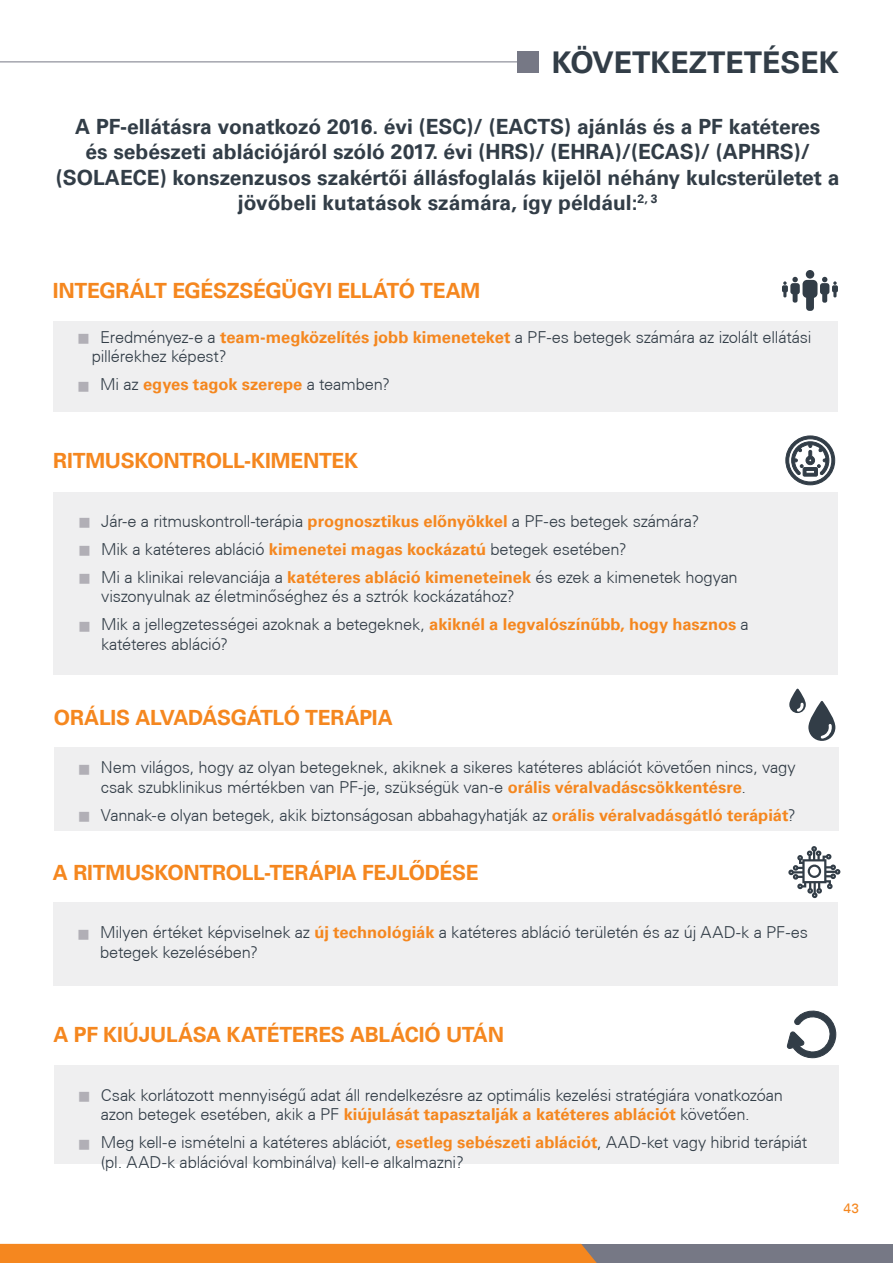
<style>
.page{position:relative;width:893px;height:1263px;background:#fff}
.page>*{position:absolute;margin:0;border:0;box-sizing:border-box;transform-origin:0 0}
.t1{font:700 30px "Univers";color:#323d47}
.Subtitle{font:700 21px/25.2px "Univers";color:#323d47;text-align:center}
.Bullet_L1{font:700 21px "Univers";letter-spacing:-.015em;color:#f5871f}
.t2{font:300 16.5px/19.5px "Univers CE";letter-spacing:-.015em;color:#323d47}
.t3{font:700 16.5px "Univers";color:#f5871f}
.t4{font:13.5px "Univer Normal";color:#f5871f}
.s1{font-family:"Univers";font-weight:700;color:#f5871f}
.s2{font-family:"Univers CE";font-weight:300;color:#323d47}
</style>
<div class="page">
<div style="left:578px;top:1244px;width:315px;height:19px;background:#767885"></div>
<div style="left:0;top:1244px;width:597px;height:19px;background:#f5871f"></div>
<div style="left:806px;top:270px;width:8px;height:9px;background:#323d47;border-radius:50%"></div>
<svg style="left:782px;top:277px;width:56px;height:34px"></svg>
<div style="left:53px;top:321px;width:785px;height:91px;background:#efeff0"></div>
<svg style="left:786px;top:436px;width:49px;height:49px"></svg>
<div style="left:53px;top:492px;width:785px;height:183px;background:#efeff0"></div>
<div style="left:54px;top:1065px;width:785px;height:98px;background:#efeff0"></div>
<svg style="left:787px;top:1010px;width:49px;height:48px"></svg>
<div style="left:54px;top:747px;width:785px;height:84px;background:#efeff0"></div>
<svg style="left:809px;top:702px;width:25px;height:38px"></svg>
<div style="left:808px;top:701px;width:27px;height:40px;border:2px solid #323d47;border-radius:12px"></div>
<svg style="left:819px;top:722px;width:13px;height:19px"></svg>
<svg style="left:790px;top:690px;width:15px;height:22px"></svg>
<div style="left:789px;top:688px;width:17px;height:25px;border:2px solid #323d47;border-radius:7px"></div>
<svg style="left:795px;top:701px;width:9px;height:13px"></svg>
<div style="left:53px;top:902px;width:785px;height:84px;background:#efeff0"></div>
<svg style="left:788px;top:846px;width:53px;height:52px"></svg>
<div style="left:517px;top:51px;width:21px;height:22px;background:#767885"></div>
<hr style="left:0;top:62px;width:518px;height:1px;background:#767885">
<p class="t1" style="left:552px;top:44px;width:288px">KÖVETKEZTETÉSEK</p>
<p class="Subtitle" style="left:56px;top:114px;width:785px">A PF-ellátásra vonatkozó 2016. évi (ESC)/ (EACTS) ajánlás és a PF katéteres<br>és sebészeti ablációjáról szóló 2017. évi (HRS)/ (EHRA)/(ECAS)/ (APHRS)/ (SOLAECE) konszenzusos szakértői állásfoglalás kijelöl néhány kulcsterületet a jövőbeli kutatások számára, így például:<sup>2,</sup> <sup>3</sup></p>
<p class="Bullet_L1" style="left:53px;top:278px;width:429px">INTEGRÁLT EGÉSZSÉGÜGYI ELLÁTÓ TEAM</p>
<p class="t2" style="left:92px;top:327px;width:721px;text-indent:9px">Eredményez-e a <span class="s1">team-megközelítés jobb kimeneteket</span> a PF-es betegek számára az izolált ellátási pillérekhez képest?</p>
<p class="t3" style="left:100px;top:374px;width:291px"><span class="s2">Mi az</span> egyes tagok szerepe <span class="s2">a teamben?</span></p>
<p class="Bullet_L1" style="left:53px;top:448px;width:306px">RITMUSKONTROLL-KIMENTEK</p>
<p class="t2" style="left:101px;top:511px;width:599px">Jár-e a ritmuskontroll-terápia <span class="s1">prognosztikus előnyökkel</span> a PF-es betegek számára?</p>
<p class="t2" style="left:101px;top:539px;width:527px">Mik a katéteres abláció <span class="s1">kimenetei magas kockázatú</span> betegek esetében?</p>
<p class="t2" style="left:101px;top:567px;width:638px">Mi a klinikai relevanciája a <span class="s1">katéteres abláció kimeneteinek</span> és ezek a kimenetek hogyan viszonyulnak az életminőséghez és a sztrók kockázatához?</p>
<p class="t2" style="left:101px;top:615px;width:649px">Mik a jellegzetességei azoknak a betegeknek, <span class="s1">akiknél a legvalószínűbb, hogy hasznos</span> a katéteres abláció?</p>
<p class="Bullet_L1" style="left:54px;top:705px;width:340px">ORÁLIS ALVADÁSGÁTLÓ TERÁPIA</p>
<p class="t2" style="left:101px;top:758px;width:696px">Nem világos, hogy az olyan betegeknek, akiknek a sikeres katéteres ablációt követően nincs, vagy csak szubklinikus mértékben van PF-je, szükségük van-e <span class="s1">orális véralvadáscsökkentésre</span>.</p>
<p class="t2" style="left:101px;top:805px;width:696px">Vannak-e olyan betegek, akik biztonságosan abbahagyhatják az <span class="s1">orális véralvadásgátló terápiát</span>?</p>
<p class="Bullet_L1" style="left:53px;top:860px;width:427px">A RITMUSKONTROLL-TERÁPIA FEJLŐDÉSE</p>
<p class="t2" style="left:100px;top:923px;width:709px">Milyen értéket képviselnek az <span class="s1">új technológiák</span> a katéteres abláció területén és az új AAD-k a PF-es betegek kezelésében?</p>
<p class="Bullet_L1" style="left:54px;top:1022px;width:452px">A PF KIÚJULÁSA KATÉTERES ABLÁCIÓ UTÁN</p>
<p class="t2" style="left:101px;top:1085px;width:683px">Csak korlátozott mennyiségű adat áll rendelkezésre az optimális kezelési stratégiára vonatkozóan azon betegek esetében, akik a PF <span class="s1">kiújulását tapasztalják a katéteres ablációt</span> követően.</p>
<p class="t2" style="left:101px;top:1133px;width:708px">Meg kell-e ismételni a katéteres ablációt, <span class="s1">esetleg sebészeti ablációt</span>, AAD-ket vagy hibrid terápiát (pl. AAD-k ablációval kombinálva) kell-e alkalmazni?</p>
<p class="t4" style="left:844px;top:1200px;width:17px">43</p>
</div>
